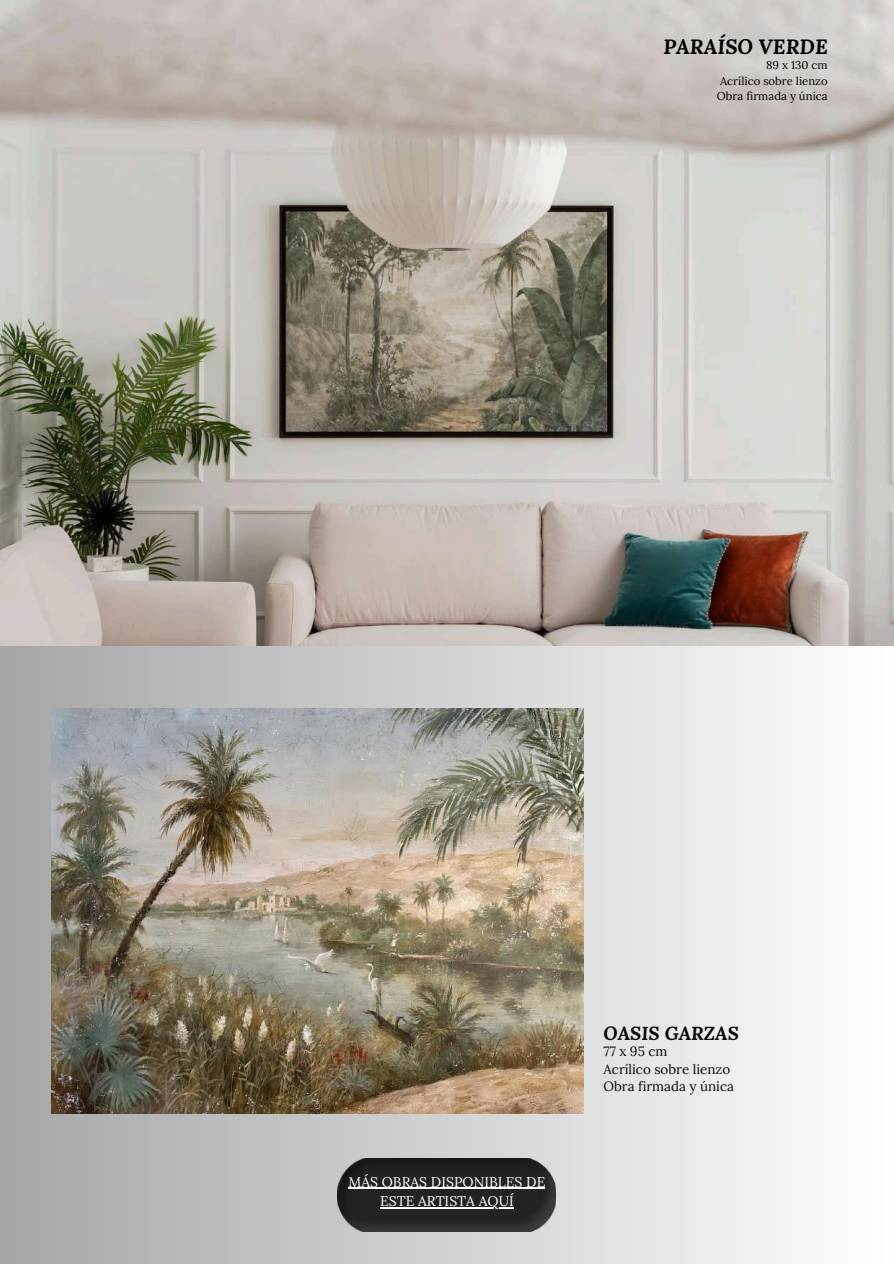
<style>
.page{position:relative;width:894px;height:1264px;background:#fff}
.page>*{position:absolute;margin:0;border:0;box-sizing:border-box;transform-origin:0 0}
.t1{font:italic 700 20.4px "Lora";color:#000}
.t2{font:italic 700 18.6px "Lora";color:#0c090e}
.t3{font:13.95px/19.2px "Lora";color:#fff;text-align:center}
.t4{font:13.35px/17.9px "Lora";color:#0c090e}
.t5{font:11.4px/15.1px "Lora";color:#000;text-align:justify}
</style>
<div class="page">
<div style="left:0;top:0;width:893px;height:1263px;background:linear-gradient(to right,#a6a6a6,#fefefe)"></div>
<img style="left:337px;top:1157px;width:219px;height:74px">
<img style="left:51px;top:708px;width:532px;height:405px">
<img style="left:0;top:0;width:893px;height:645px">
<hr style="left:348px;top:1187px;width:197px;height:1px;background:#fff">
<hr style="left:380px;top:1206px;width:134px;height:1px;background:#fff">
<h1 class="t1" style="left:663px;top:33px;width:166px">PARAÍSO VERDE</h1>
<p class="t5" style="left:716px;top:58px;width:112px;text-indent:49px">89 x 130 cm Acrílico sobre lienzo Obra firmada y única</p>
<p class="t3" style="left:348px;top:1171px;width:198px">MÁS OBRAS DISPONIBLES DE<br>ESTE ARTISTA AQUÍ</p>
<h2 class="t2" style="left:603px;top:1020px;width:137px">OASIS GARZAS</h2>
<p class="t4" style="left:603px;top:1041px;width:132px">77 x 95 cm<br>Acrílico sobre lienzo<br>Obra firmada y única</p>
</div>
